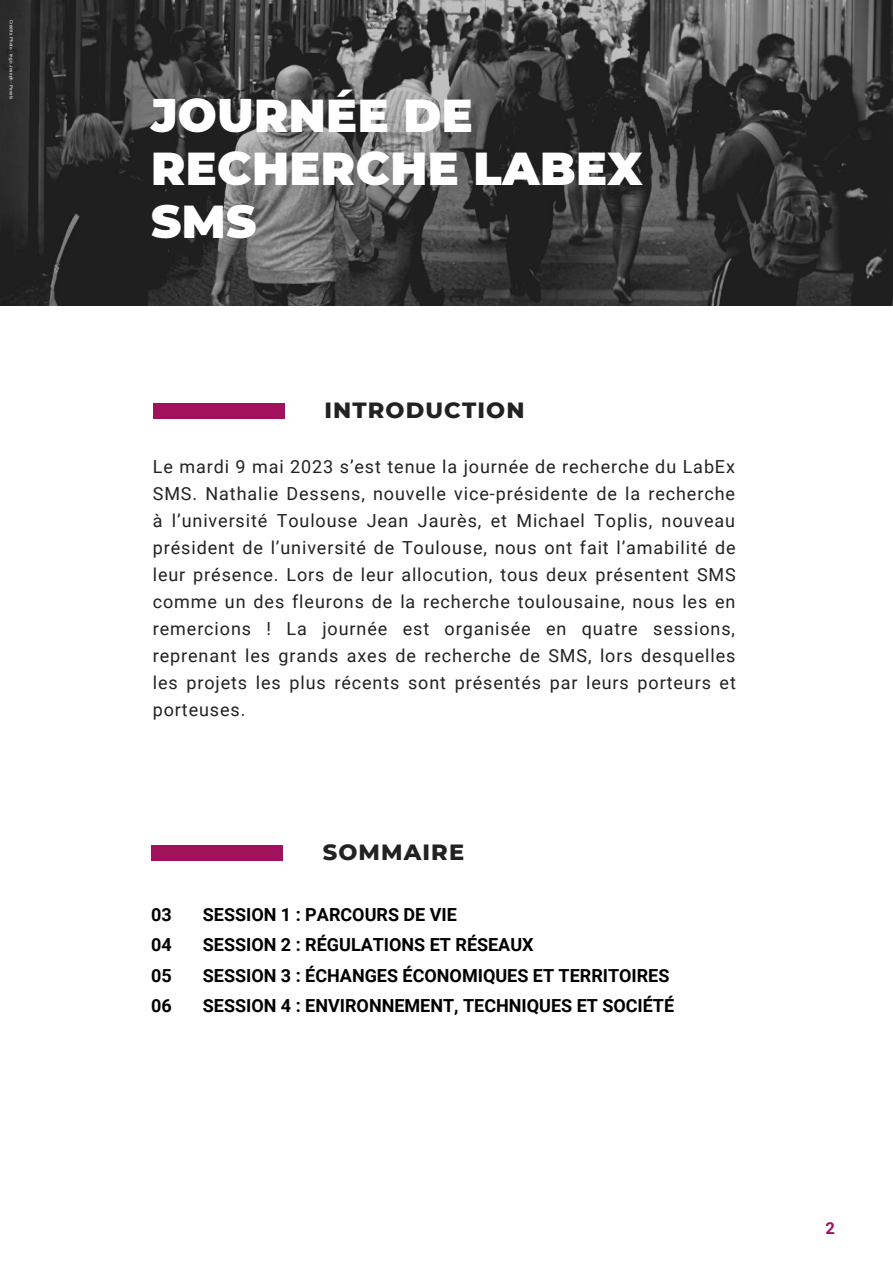
<style>
.page{position:relative;width:893px;height:1264px;background:#fff}
.page>*{position:absolute;margin:0;border:0;box-sizing:border-box;transform-origin:0 0}
.t1{font:900 46.05px/52.8px "Montserrat";letter-spacing:.01em;color:#fff}
.t2{font:800 22.5px "Montserrat";letter-spacing:.05em;color:#222}
.t3{font:18px/27px "Roboto";letter-spacing:.05em;color:#222;text-align:justify}
.t4{font:700 18px "Roboto";color:#000}
.t5{font:700 16.5px "Roboto";color:#a2115c}
.t6{font:4.5px "Roboto";letter-spacing:.05em;color:#fff}
</style>
<div class="page">
<img style="left:0;top:0;width:892px;height:306px">
<div style="left:153px;top:404px;width:131px;height:14px;background:#a2115c"></div>
<div style="left:151px;top:845px;width:131px;height:15px;background:#a2115c"></div>
<p class="t6" style="left:14px;top:20px;width:81px;rotate:90deg">Crédits Photo : Ingo Joseph - Pexels</p>
<p class="t1" style="left:151px;top:89px;width:493px">JOURNÉE DE<br>RECHERCHE LABEX<br>SMS</p>
<p class="t2" style="left:324px;top:396px;width:201px">INTRODUCTION</p>
<p class="t3" style="left:153px;top:453px;width:584px">Le mardi 9 mai 2023 s’est tenue la journée de recherche du LabEx SMS. Nathalie Dessens, nouvelle vice-présidente de la recherche à l’université Toulouse Jean Jaurès, et Michael Toplis, nouveau président de l’université de Toulouse, nous ont fait l’amabilité de leur présence. Lors de leur allocution, tous deux présentent SMS comme un des fleurons de la recherche toulousaine, nous les en remercions ! La journée est organisée en quatre sessions, reprenant les grands axes de recherche de SMS, lors desquelles les projets les plus récents sont présentés par leurs porteurs et porteuses.</p>
<p class="t4" style="left:151px;top:904px;width:22px">03</p>
<p class="t4" style="left:151px;top:934px;width:22px">04</p>
<p class="t4" style="left:151px;top:965px;width:22px">05</p>
<p class="t4" style="left:151px;top:995px;width:22px">06</p>
<p class="t2" style="left:323px;top:838px;width:143px">SOMMAIRE</p>
<p class="t4" style="left:203px;top:904px;width:255px">SESSION 1 : PARCOURS DE VIE</p>
<p class="t4" style="left:203px;top:934px;width:332px">SESSION 2 : RÉGULATIONS ET RÉSEAUX</p>
<p class="t4" style="left:203px;top:965px;width:468px">SESSION 3 : ÉCHANGES ÉCONOMIQUES ET TERRITOIRES</p>
<p class="t4" style="left:203px;top:995px;width:473px">SESSION 4 : ENVIRONNEMENT, TECHNIQUES ET SOCIÉTÉ</p>
<p class="t5" style="left:825px;top:1218px;width:11px">2</p>
</div>
